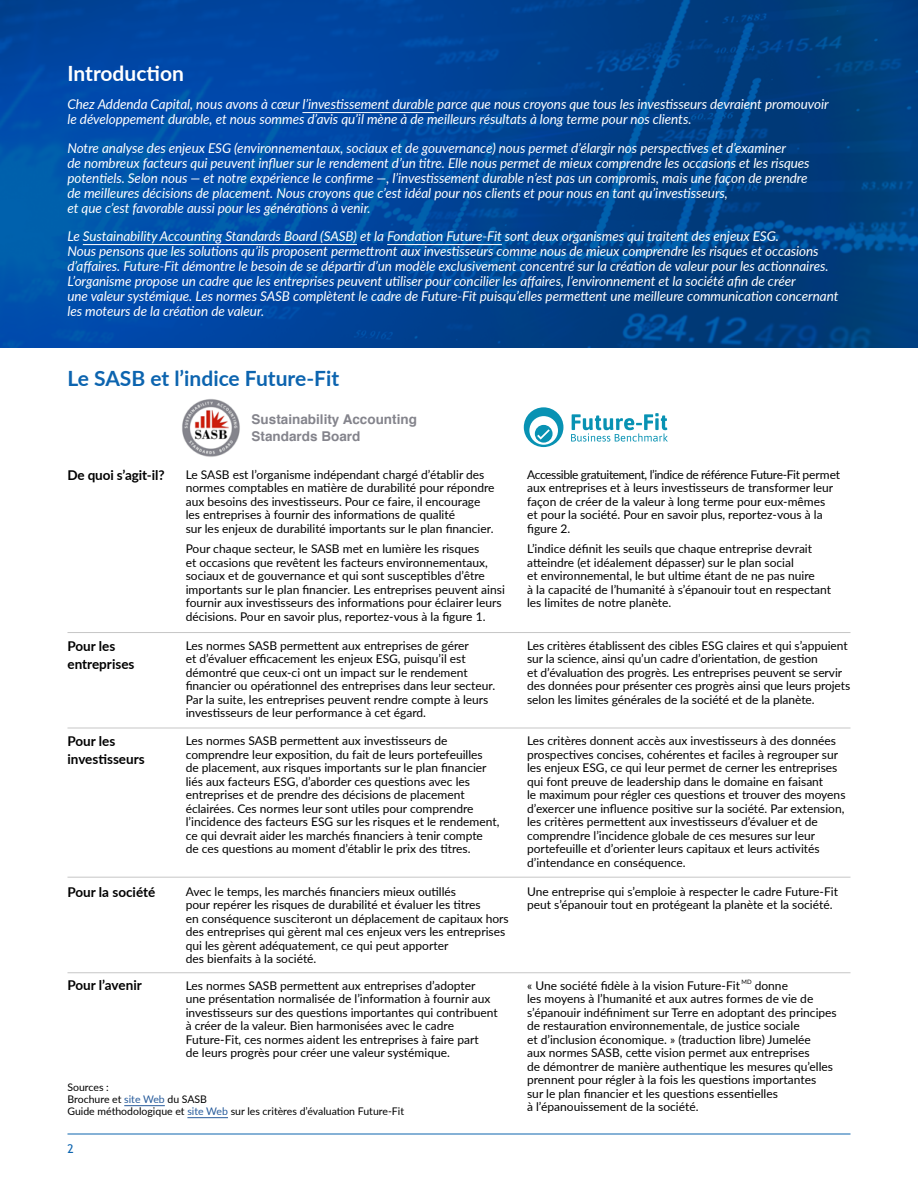
<style>
.page{position:relative;width:918px;height:1188px;background:#fff}
.page>*{position:absolute;margin:0;border:0;box-sizing:border-box;transform-origin:0 0}
.t1{font:700 21px "Lato";color:#0c64af}
.t2{font:700 21px "Lato";color:#fff}
.t3{font:italic 13.5px/15px "Lato";letter-spacing:-.005em;color:#fff}
.t4{font:700 13.5px/18px "Lato";color:#000}
.t5{font:700 13.5px/16.5px "Helvetica";color:#84848c}
.t6{font:12px/13.5px "Lato";color:#000}
.t7{font:12px "Trebuchet MS";color:#0c64af}
.t8{font:10.5px/12px "Lato";color:#000}
.t9{font:6px "Lato";color:#000}
.s1{color:#275b9b}
</style>
<div class="page">
<hr style="left:68px;top:1134px;width:782px;height:1px;background:#0c64af">
<hr style="left:68px;top:632px;width:782px;height:1px;background:#c6c6c6">
<hr style="left:68px;top:728px;width:782px;height:1px;background:#c6c6c6">
<hr style="left:68px;top:877px;width:782px;height:1px;background:#c6c6c6">
<hr style="left:68px;top:972px;width:782px;height:1px;background:#c6c6c6">
<img style="left:0;top:0;width:918px;height:348px">
<hr style="left:302px;top:112px;width:132px;height:1px;background:#fff">
<hr style="left:83px;top:244px;width:274px;height:1px;background:#fff">
<hr style="left:387px;top:244px;width:115px;height:1px;background:#fff">
<hr style="left:124px;top:1105px;width:41px;height:1px;background:#275b9b">
<hr style="left:187px;top:1117px;width:41px;height:1px;background:#275b9b">
<svg style="left:524px;top:407px;width:39px;height:40px"></svg>
<svg style="left:571px;top:413px;width:97px;height:29px"></svg>
<img style="left:182px;top:399px;width:58px;height:58px">
<h1 class="t2" style="left:68px;top:58px;width:118px">Introduction</h1>
<p class="t3" style="left:68px;top:96px;width:763px">Chez Addenda Capital, nous avons à cœur l’investissement durable parce que nous croyons que tous les investisseurs devraient promouvoir le développement durable, et nous sommes d’avis qu’il mène à de meilleurs résultats à long terme pour nos clients.</p>
<p class="t3" style="left:68px;top:140px;width:744px">Notre analyse des enjeux ESG (environnementaux, sociaux et de gouvernance) nous permet d’élargir nos perspectives et d’examiner<br>de nombreux facteurs qui peuvent influer sur le rendement d’un titre. Elle nous permet de mieux comprendre les occasions et les risques potentiels. Selon nous — et notre expérience le confirme —, l’investissement durable n’est pas un compromis, mais une façon de prendre de meilleures décisions de placement. Nous croyons que c’est idéal pour nos clients et pour nous en tant qu’investisseurs,<br>et que c’est favorable aussi pour les générations à venir.</p>
<p class="t3" style="left:68px;top:228px;width:772px">Le Sustainability Accounting Standards Board (SASB) et la Fondation Future-Fit sont deux organismes qui traitent des enjeux ESG.<br>Nous pensons que les solutions qu’ils proposent permettront aux investisseurs comme nous de mieux comprendre les risques et occasions d’affaires. Future-Fit démontre le besoin de se départir d’un modèle exclusivement concentré sur la création de valeur pour les actionnaires.<br>L’organisme propose un cadre que les entreprises peuvent utiliser pour concilier les affaires, l’environnement et la société afin de créer<br>une valeur systémique. Les normes SASB complètent le cadre de Future-Fit puisqu’elles permettent une meilleure communication concernant les moteurs de la création de valeur.</p>
<h1 class="t1" style="left:68px;top:363px;width:273px">Le SASB et l’indice Future-Fit</h1>
<p class="t4" style="left:68px;top:466px;width:99px">De quoi s’agit-il?</p>
<p class="t5" style="left:252px;top:411px;width:167px">Sustainability Accounting<br>Standards Board</p>
<p class="t6" style="left:186px;top:467px;width:310px">Le SASB est l’organisme indépendant chargé d’établir des normes comptables en matière de durabilité pour répondre aux besoins des investisseurs. Pour ce faire, il encourage les entreprises à fournir des informations de qualité<br>sur les enjeux de durabilité importants sur le plan financier.</p>
<p class="t6" style="left:186px;top:541px;width:321px">Pour chaque secteur, le SASB met en lumière les risques<br>et occasions que revêtent les facteurs environnementaux, sociaux et de gouvernance et qui sont susceptibles d’être importants sur le plan financier. Les entreprises peuvent ainsi fournir aux investisseurs des informations pour éclairer leurs décisions. Pour en savoir plus, reportez-vous à la figure 1.</p>
<p class="t6" style="left:527px;top:467px;width:315px">Accessible gratuitement, l’indice de référence Future-Fit permet aux entreprises et à leurs investisseurs de transformer leur façon de créer de la valeur à long terme pour eux-mêmes<br>et pour la société. Pour en savoir plus, reportez-vous à la figure 2.</p>
<p class="t6" style="left:527px;top:541px;width:306px">L’indice définit les seuils que chaque entreprise devrait atteindre (et idéalement dépasser) sur le plan social<br>et environnemental, le but ultime étant de ne pas nuire<br>à la capacité de l’humanité à s’épanouir tout en respectant les limites de notre planète.</p>
<p class="t6" style="left:186px;top:638px;width:311px">Les normes SASB permettent aux entreprises de gérer<br>et d’évaluer efficacement les enjeux ESG, puisqu’il est démontré que ceux-ci ont un impact sur le rendement financier ou opérationnel des entreprises dans leur secteur.<br>Par la suite, les entreprises peuvent rendre compte à leurs investisseurs de leur performance à cet égard.</p>
<p class="t6" style="left:527px;top:638px;width:325px">Les critères établissent des cibles ESG claires et qui s’appuient sur la science, ainsi qu’un cadre d’orientation, de gestion<br>et d’évaluation des progrès. Les entreprises peuvent se servir des données pour présenter ces progrès ainsi que leurs projets selon les limites générales de la société et de la planète.</p>
<p class="t6" style="left:186px;top:733px;width:315px">Les normes SASB permettent aux investisseurs de comprendre leur exposition, du fait de leurs portefeuilles<br>de placement, aux risques importants sur le plan financier liés aux facteurs ESG, d’aborder ces questions avec les entreprises et de prendre des décisions de placement éclairées. Ces normes leur sont utiles pour comprendre l’incidence des facteurs ESG sur les risques et le rendement, ce qui devrait aider les marchés financiers à tenir compte<br>de ces questions au moment d’établir le prix des titres.</p>
<p class="t6" style="left:527px;top:733px;width:320px">Les critères donnent accès aux investisseurs à des données prospectives concises, cohérentes et faciles à regrouper sur les enjeux ESG, ce qui leur permet de cerner les entreprises qui font preuve de leadership dans le domaine en faisant<br>le maximum pour régler ces questions et trouver des moyens d’exercer une influence positive sur la société. Par extension, les critères permettent aux investisseurs d’évaluer et de comprendre l’incidence globale de ces mesures sur leur portefeuille et d’orienter leurs capitaux et leurs activités d’intendance en conséquence.</p>
<p class="t6" style="left:186px;top:884px;width:325px">Avec le temps, les marchés financiers mieux outillés<br>pour repérer les risques de durabilité et évaluer les titres<br>en conséquence susciteront un déplacement de capitaux hors des entreprises qui gèrent mal ces enjeux vers les entreprises qui les gèrent adéquatement, ce qui peut apporter<br>des bienfaits à la société.</p>
<p class="t6" style="left:527px;top:884px;width:312px">Une entreprise qui s’emploie à respecter le cadre Future-Fit peut s’épanouir tout en protégeant la planète et la société.</p>
<p class="t6" style="left:186px;top:978px;width:313px">Les normes SASB permettent aux entreprises d’adopter une présentation normalisée de l’information à fournir aux investisseurs sur des questions importantes qui contribuent à créer de la valeur. Bien harmonisées avec le cadre Future-Fit, ces normes aident les entreprises à faire part<br>de leurs progrès pour créer une valeur systémique.</p>
<p class="t6" style="left:527px;top:978px;width:214px">« Une société fidèle à la vision Future-Fit</p>
<p class="t9" style="left:742px;top:977px;width:12px">MD</p>
<p class="t4" style="left:68px;top:637px;width:68px">Pour les entreprises</p>
<p class="t4" style="left:68px;top:732px;width:79px">Pour les investisseurs</p>
<p class="t4" style="left:68px;top:882px;width:89px">Pour la société</p>
<p class="t4" style="left:68px;top:976px;width:76px">Pour l’avenir</p>
<p class="t6" style="left:527px;top:978px;width:311px;text-indent:228px">donne<br>les moyens à l’humanité et aux autres formes de vie de s’épanouir indéfiniment sur Terre en adoptant des principes de restauration environnementale, de justice sociale<br>et d’inclusion économique. » (traduction libre) Jumelée<br>aux normes SASB, cette vision permet aux entreprises<br>de démontrer de manière authentique les mesures qu’elles prennent pour régler à la fois les questions importantes<br>sur le plan financier et les questions essentielles<br>à l’épanouissement de la société.</p>
<p class="t8" style="left:68px;top:1081px;width:338px">Sources :<br>Brochure et <span class="s1">site Web</span> du SASB<br>Guide méthodologique et <span class="s1">site Web</span> sur les critères d’évaluation Future-Fit</p>
<p class="t7" style="left:68px;top:1142px;width:8px">2</p>
</div>
